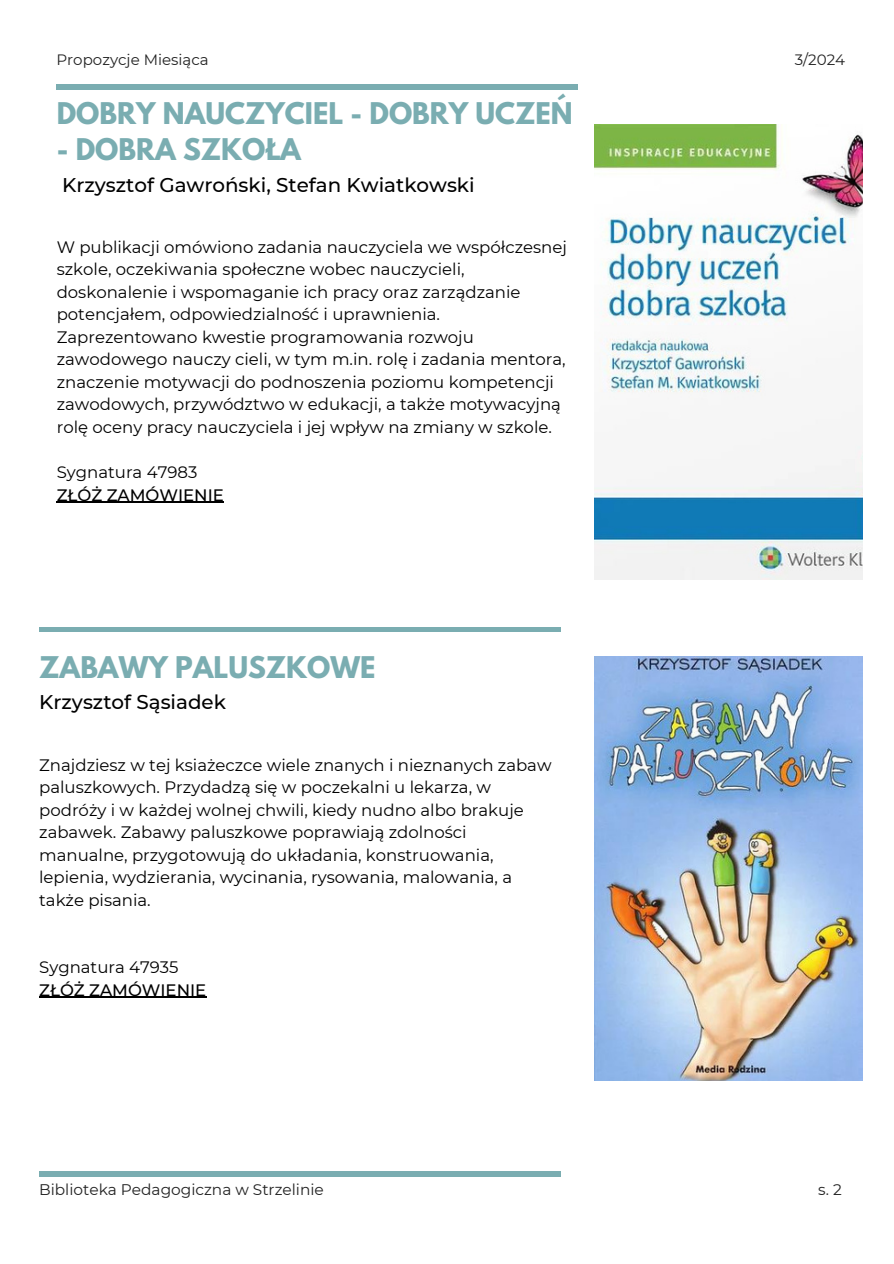
<style>
.page{position:relative;width:894px;height:1264px;background:#fff}
.page>*{position:absolute;margin:0;border:0;box-sizing:border-box;transform-origin:0 0}
.t1{font:700 26.4px "League Spartan";color:#7aadb1}
.t2{font:500 19.8px "Montserrat";color:#000}
.t3{font:16.5px/22.5px "Montserrat";color:#000}
.t4{font:500 16.5px "Montserrat";color:#000}
.t5{font:15.3px "Montserrat";color:#222}
.t6{font:15px "Montserrat";color:#222}
</style>
<div class="page">
<img style="left:594px;top:656px;width:268px;height:424px">
<img style="left:594px;top:125px;width:268px;height:454px">
<hr style="left:39px;top:996px;width:167px;height:1px;background:#000">
<hr style="left:57px;top:501px;width:167px;height:2px;background:#000">
<hr style="left:39px;top:627px;width:521px;height:4px;background:#7aadb1">
<div style="left:39px;top:1171px;width:521px;height:5px;background:#7aadb1"></div>
<div style="left:57px;top:84px;width:520px;height:5px;background:#7aadb1"></div>
<p class="t6" style="left:56px;top:50px;width:154px">Propozycje Miesiąca</p>
<p class="t6" style="left:794px;top:50px;width:52px">3/2024</p>
<p class="t1" style="left:57px;top:100px;width:517px">DOBRY NAUCZYCIEL - DOBRY UCZEŃ</p>
<p class="t1" style="left:57px;top:136px;width:246px">- DOBRA SZKOŁA</p>
<h1 class="t2" style="left:62px;top:172px;width:414px">Krzysztof Gawroński, Stefan Kwiatkowski</h1>
<h2 class="t3" style="left:57px;top:236px;width:511px">W publikacji omówiono zadania nauczyciela we współczesnej szkole, oczekiwania społeczne wobec nauczycieli, doskonalenie i wspomaganie ich pracy oraz zarządzanie potencjałem, odpowiedzialność i uprawnienia.<br>Zaprezentowano kwestie programowania rozwoju zawodowego nauczy cieli, w tym m.in. rolę i zadania mentora, znaczenie motywacji do podnoszenia poziomu kompetencji zawodowych, przywództwo w edukacji, a także motywacyjną rolę oceny pracy nauczyciela i jej wpływ na zmiany w szkole.</h2>
<p class="t3" style="left:57px;top:461px;width:142px">Sygnatura 47983</p>
<p class="t4" style="left:57px;top:484px;width:169px">ZŁÓŻ ZAMÓWIENIE</p>
<p class="t1" style="left:39px;top:653px;width:337px">ZABAWY PALUSZKOWE</p>
<h1 class="t2" style="left:39px;top:690px;width:188px">Krzysztof Sąsiadek</h1>
<h2 class="t3" style="left:39px;top:753px;width:513px">Znajdziesz w tej ksiażeczce wiele znanych i nieznanych zabaw paluszkowych. Przydadzą się w poczekalni u lekarza, w podróży i w każdej wolnej chwili, kiedy nudno albo brakuje zabawek. Zabawy paluszkowe poprawiają zdolności manualne, przygotowują do układania, konstruowania, lepienia, wydzierania, wycinania, rysowania, malowania, a także pisania.</h2>
<p class="t3" style="left:39px;top:956px;width:141px">Sygnatura 47935</p>
<p class="t4" style="left:39px;top:979px;width:169px">ZŁÓŻ ZAMÓWIENIE</p>
<p class="t5" style="left:39px;top:1180px;width:286px">Biblioteka Pedagogiczna w Strzelinie</p>
<p class="t5" style="left:818px;top:1180px;width:25px">s. 2</p>
</div>
